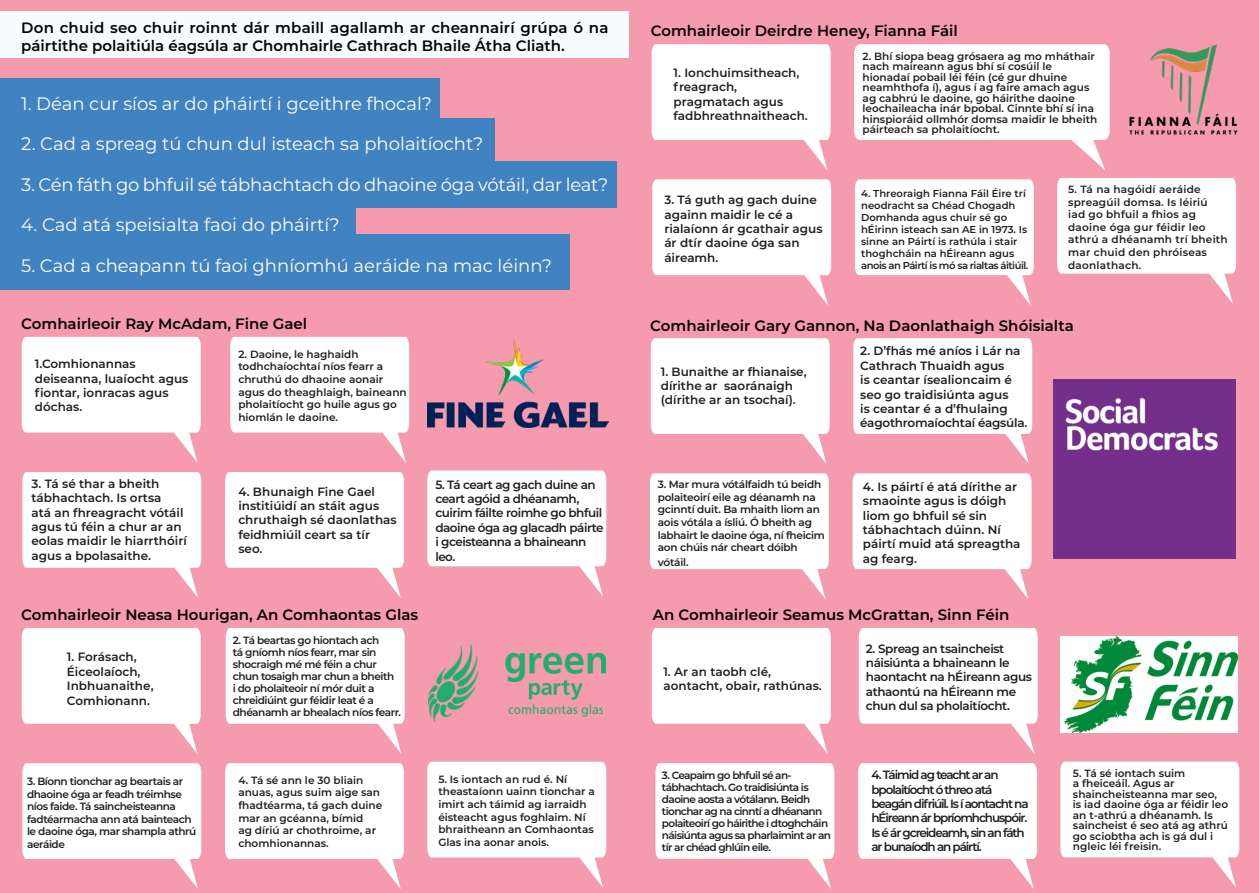
<style>
.page{position:relative;width:1259px;height:893px;background:#f59bad}
.page>*{position:absolute;margin:0;border:0;box-sizing:border-box;transform-origin:0 0}
.t1{font:18px "Montserrat";color:#fff}
.t2{font:600 15px/18px "Montserrat";color:#040503}
.t3{font:600 12px/14.4px "Montserrat";color:#231f20}
.t4{font:600 12px/14.4px "Montserrat";letter-spacing:-.09em;color:#231f20}
.t5{font:600 12px/14.4px "Montserrat";letter-spacing:-.04em;color:#231f20}
.t6{font:600 12px/14.4px "Montserrat";letter-spacing:-.03em;color:#231f20}
.t7{font:600 10.5px/12.6px "Montserrat";color:#231f20}
.t8{font:600 10.5px/12px "Montserrat";letter-spacing:-.04em;color:#231f20}
.t9{font:600 10.5px/12px "Montserrat";letter-spacing:-.06em;color:#231f20}
.t10{font:600 10.5px/12.6px "Montserrat";letter-spacing:-.02em;color:#231f20}
.t11{font:600 10.5px/12.6px "Montserrat";letter-spacing:.02em;color:#231f20}
.t12{font:600 10.05px/12px "Montserrat";color:#231f20}
</style>
<div class="page">
<div style="left:0;top:188px;width:356px;height:56px;background:#4182c1"></div>
<div style="left:0;top:12px;width:628px;height:46px;background:#f6fbfe"></div>
<div style="left:0;top:79px;width:440px;height:80px;background:#4182c1"></div>
<div style="left:0;top:118px;width:495px;height:73px;background:#4182c1"></div>
<div style="left:0;top:161px;width:617px;height:46px;background:#4182c1"></div>
<div style="left:0;top:234px;width:570px;height:55px;background:#4182c1"></div>
<svg style="left:22px;top:337px;width:179px;height:126px"></svg>
<svg style="left:22px;top:472px;width:179px;height:126px"></svg>
<svg style="left:230px;top:337px;width:179px;height:126px"></svg>
<svg style="left:225px;top:472px;width:179px;height:126px"></svg>
<svg style="left:427px;top:471px;width:179px;height:126px"></svg>
<svg style="left:22px;top:628px;width:179px;height:126px"></svg>
<svg style="left:22px;top:763px;width:179px;height:126px"></svg>
<svg style="left:226px;top:628px;width:179px;height:126px"></svg>
<svg style="left:225px;top:763px;width:179px;height:126px"></svg>
<svg style="left:427px;top:762px;width:179px;height:126px"></svg>
<img style="left:429px;top:644px;width:177px;height:77px">
<img style="left:427px;top:340px;width:181px;height:87px">
<svg style="left:651px;top:44px;width:179px;height:126px"></svg>
<svg style="left:652px;top:179px;width:179px;height:126px"></svg>
<svg style="left:854px;top:44px;width:255px;height:126px"></svg>
<svg style="left:855px;top:179px;width:179px;height:126px"></svg>
<svg style="left:1057px;top:178px;width:179px;height:126px"></svg>
<svg style="left:651px;top:338px;width:179px;height:126px"></svg>
<svg style="left:650px;top:473px;width:179px;height:126px"></svg>
<svg style="left:853px;top:338px;width:179px;height:126px"></svg>
<svg style="left:852px;top:473px;width:179px;height:126px"></svg>
<svg style="left:652px;top:628px;width:179px;height:126px"></svg>
<svg style="left:655px;top:763px;width:179px;height:126px"></svg>
<svg style="left:859px;top:628px;width:178px;height:126px"></svg>
<svg style="left:858px;top:763px;width:179px;height:126px"></svg>
<svg style="left:1060px;top:762px;width:179px;height:126px"></svg>
<img style="left:1129px;top:44px;width:109px;height:91px">
<img style="left:1054px;top:379px;width:181px;height:179px">
<img style="left:1060px;top:637px;width:177px;height:95px">
<p class="t2" style="left:21px;top:18px;width:589px">Don chuid seo chuir roinnt dár mbaill agallamh ar cheannairí grúpa ó na páirtithe polaitiúla éagsúla ar Chomhairle Cathrach Bhaile Átha Cliath.</p>
<p class="t1" style="left:21px;top:91px;width:412px">1. Déan cur síos ar do pháirtí i gceithre fhocal?</p>
<p class="t1" style="left:21px;top:131px;width:463px">2. Cad a spreag tú chun dul isteach sa pholaitíocht?</p>
<p class="t1" style="left:21px;top:172px;width:588px">3. Cén fáth go bhfuil sé tábhachtach do dhaoine óga vótáil, dar leat?</p>
<p class="t1" style="left:21px;top:212px;width:320px">4. Cad atá speisialta faoi do pháirtí?</p>
<p class="t1" style="left:21px;top:253px;width:532px">5. Cad a cheapann tú faoi ghníomhú aeráide na mac léinn?</p>
<p class="t2" style="left:21px;top:314px;width:287px">Comhairleoir Ray McAdam, Fine Gael</p>
<p class="t3" style="left:35px;top:356px;width:155px">1.Comhionannas deiseanna, luaíocht agus fiontar, ionracas agus dóchas.</p>
<p class="t7" style="left:238px;top:347px;width:170px">2. Daoine, le haghaidh todhchaíochtaí níos fearr a chruthú do dhaoine aonair agus do theaghlaigh, baineann pholaitíocht go huile agus go hiomlán le daoine.</p>
<p class="t3" style="left:32px;top:476px;width:157px">3. Tá sé thar a bheith tábhachtach. Is ortsa<br>atá an fhreagracht vótáil agus tú féin a chur ar an eolas maidir le hiarrthóirí agus a bpolasaithe.</p>
<p class="t3" style="left:238px;top:484px;width:160px">4. Bhunaigh Fine Gael institiúidí an stáit agus chruthaigh sé daonlathas feidhmiúil ceart sa tír seo.</p>
<p class="t5" style="left:435px;top:476px;width:170px">5. Tá ceart ag gach duine an ceart agóid a dhéanamh, cuirim fáilte roimhe go bhfuil daoine óga ag glacadh páirte i gceisteanna a bhaineann leo.</p>
<p class="t2" style="left:21px;top:605px;width:398px">Comhairleoir Neasa Hourigan, An Comhaontas Glas</p>
<p class="t3" style="left:67px;top:649px;width:71px">1. Forásach,</p>
<p class="t3" style="left:67px;top:664px;width:75px">Éiceolaíoch,</p>
<p class="t3" style="left:67px;top:678px;width:88px">Inbhuanaithe,</p>
<p class="t3" style="left:67px;top:693px;width:85px">Comhionann.</p>
<p class="t8" style="left:233px;top:634px;width:170px">2. Tá beartas go hiontach ach<br>tá gníomh níos fearr, mar sin shocraigh mé mé féin a chur chun tosaigh mar chun a bheith<br>i do pholaiteoir ní mór duit a chreidiúint gur féidir leat é a dhéanamh ar bhealach níos fearr.</p>
<p class="t8" style="left:27px;top:774px;width:171px;line-height:12.6px">3. Bíonn tionchar ag beartais ar dhaoine óga ar feadh tréimhse níos faide. Tá saincheisteanna fadtéarmacha ann atá bainteach le daoine óga, mar shampla athrú aeráide</p>
<p class="t7" style="left:238px;top:773px;width:145px">4. Tá sé ann le 30 bliain anuas, agus suim aige san fhadtéarma, tá gach duine mar an gcéanna, bímid<br>ag díriú ar chothroime, ar chomhionannas.</p>
<p class="t7" style="left:438px;top:772px;width:158px">5. Is iontach an rud é. Ní theastaíonn uainn tionchar a imirt ach táimid ag iarraidh éisteacht agus foghlaim. Ní bhraitheann an Comhaontas<br>Glas ina aonar anois.</p>
<p class="t2" style="left:651px;top:21px;width:308px">Comhairleoir Deirdre Heney, Fianna Fáil</p>
<p class="t3" style="left:673px;top:65px;width:127px">1. Ionchuimsitheach,</p>
<p class="t3" style="left:673px;top:79px;width:65px">freagrach,</p>
<p class="t3" style="left:673px;top:94px;width:111px">pragmatach agus</p>
<p class="t3" style="left:673px;top:108px;width:136px">fadbhreathnaitheach.</p>
<p class="t7" style="left:862px;top:50px;width:236px;line-height:10.5px">2. Bhí siopa beag grósaera ag mo mháthair nach maireann agus bhí sí cosúil le hionadaí pobail léi féin (cé gur dhuine neamhthofa í), agus í ag faire amach agus ag cabhrú le daoine, go háirithe daoine leochaileacha inár bpobal. Cinnte bhí sí ina hinspioráid ollmhór domsa maidir le bheith páirteach sa pholaitíocht.</p>
<p class="t3" style="left:664px;top:192px;width:160px">3. Tá guth ag gach duine againn maidir le cé a rialaíonn ár gcathair agus ár dtír daoine óga san áireamh.</p>
<p class="t12" style="left:861px;top:187px;width:169px">4. Threoraigh Fianna Fáil Éire trí neodracht sa Chéad Chogadh<br>Domhanda agus chuir sé go hÉirinn isteach san AE in 1973. Is sinne an Páirtí is rathúla i stair thoghcháin na hÉireann agus anois an Páirtí is mó sa rialtas áitiúil.</p>
<p class="t11" style="left:1068px;top:182px;width:161px">5. Tá na hagóidí aeráide spreagúil domsa. Is léiriú<br>iad go bhfuil a fhios ag daoine óga gur féidir leo athrú a dhéanamh trí bheith mar chuid den phróiseas daonlathach.</p>
<p class="t2" style="left:650px;top:315px;width:425px">Comhairleoir Gary Gannon, Na Daonlathaigh Shóisialta</p>
<p class="t3" style="left:661px;top:363px;width:147px">1. Bunaithe ar fhianaise, dírithe ar saoránaigh (dírithe ar an tsochaí).</p>
<p class="t10" style="left:658px;top:478px;width:169px">3. Mar mura vótálfaidh tú beidh polaiteoirí eile ag déanamh na gcinntí duit. Ba mhaith liom an aois vótála a ísliú. Ó bheith ag labhairt le daoine óga, ní fheicim aon chúis nár cheart dóibh</p>
<p class="t7" style="left:658px;top:555px;width:32px">vótáil.</p>
<p class="t3" style="left:860px;top:343px;width:169px">2. D’fhás mé aníos i Lár na<br>Cathrach Thuaidh agus<br>is ceantar ísealioncaim é seo go traidisiúnta agus<br>is ceantar é a d’fhulaing éagothromaíochtaí éagsúla.</p>
<p class="t3" style="left:863px;top:479px;width:159px">4. Is páirtí é atá dírithe ar smaointe agus is dóigh liom go bhfuil sé sin tábhachtach dúinn. Ní páirtí muid atá spreagtha ag fearg.</p>
<p class="t2" style="left:653px;top:605px;width:358px">An Comhairleoir Seamus McGrattan, Sinn Féin</p>
<p class="t3" style="left:663px;top:664px;width:160px">1. Ar an taobh clé, aontacht, obair, rathúnas.</p>
<p class="t6" style="left:866px;top:641px;width:168px">2. Spreag an tsaincheist náisiúnta a bhaineann le haontacht na hÉireann agus athaontú na hÉireann me chun dul sa pholaitíocht.</p>
<p class="t9" style="left:662px;top:769px;width:170px">3. Ceapaim go bhfuil sé an&shy;tábhachtach. Go traidisiúnta is daoine aosta a vótálann. Beidh tionchar ag na cinntí a dhéanann polaiteoirí go háirithe i dtoghcháin náisiúnta agus sa pharlaimint ar an tír ar chéad ghlúin eile.</p>
<p class="t4" style="left:871px;top:767px;width:159px">4. Táimid ag teacht ar an bpolaitíocht ó threo atá beagán difriúil. Is í aontacht na hÉireann ár bpríomhchuspóir.<br>Is é ár gcreideamh, sin an fáth ar bunaíodh an páirtí.</p>
<p class="t7" style="left:1073px;top:767px;width:157px;line-height:10.5px">5. Tá sé iontach suim<br>a fheiceáil. Agus ar shaincheisteanna mar seo,<br>is iad daoine óga ar féidir leo an t-athrú a dhéanamh. Is saincheist é seo atá ag athrú go sciobtha ach is gá dul i ngleic léi freisin.</p>
</div>
